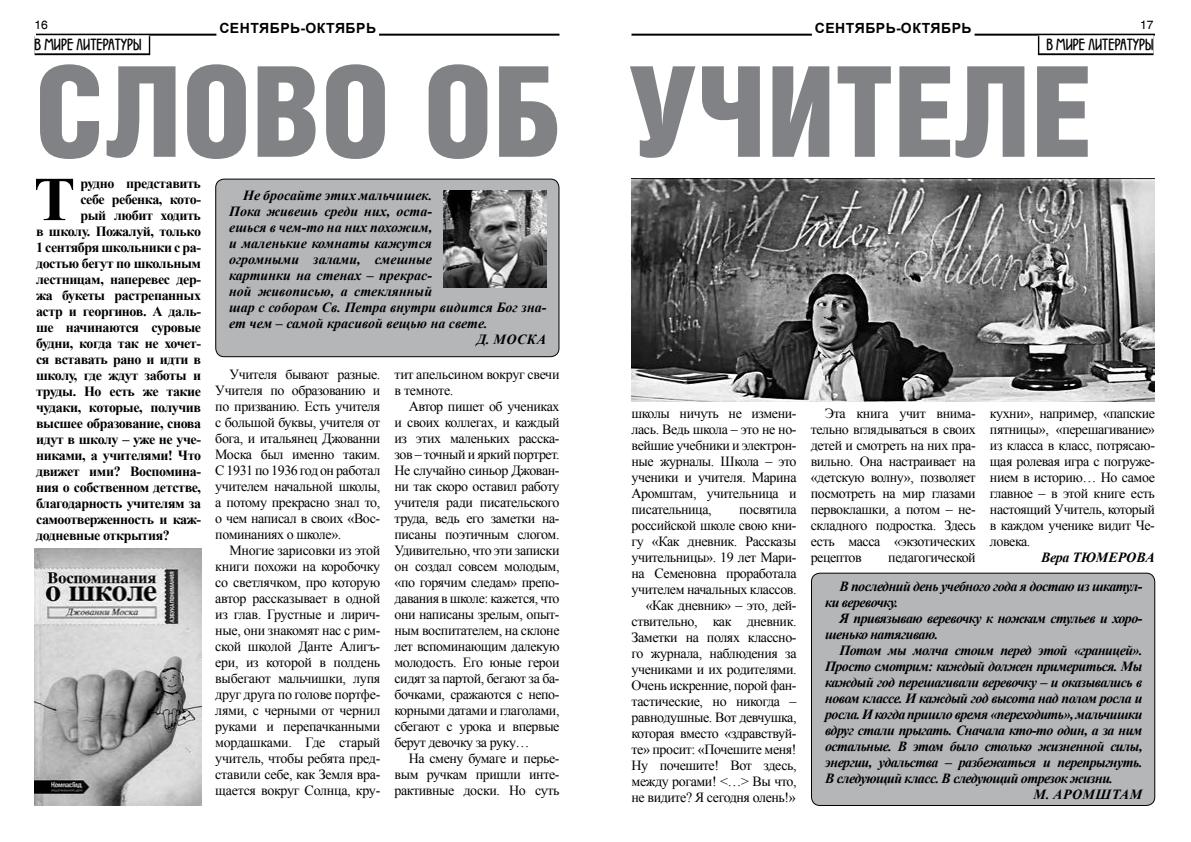
<style>
.page{position:relative;width:1191px;height:842px;background:#fff}
.page>*{position:absolute;margin:0;border:0;box-sizing:border-box;transform-origin:0 0}
.t1{font:126px "Helios Cond Black C";color:#808285}
.t2{font:700 62.3px "Times New Roman";color:#000}
.t3{font:14px/16px "Times New Roman";letter-spacing:-.03em;color:#000;text-align:justify}
.t4{font:italic 700 14px/16px "Times New Roman";letter-spacing:-.04em;color:#000}
.t5{font:700 14px "Times New Roman";letter-spacing:-.03em;color:#000}
.t6{font:italic 700 14px "Times New Roman";color:#000}
.t7{font:700 14px "Arial";letter-spacing:.035em;color:#000}
.t8{font:300 14px "Wien";color:#000}
.t9{font:italic 700 14px "Times New Roman";letter-spacing:.035em;color:#000}
.t10{font:12px "Helios";color:#000}
</style>
<div class="page">
<hr style="left:631px;top:34px;width:524px;height:2px;background:#000">
<div style="left:812px;top:30px;width:162px;height:6px;background:#fff"></div>
<hr style="left:36px;top:34px;width:523px;height:2px;background:#000">
<div style="left:216px;top:30px;width:163px;height:6px;background:#fff"></div>
<div style="left:216px;top:179px;width:343px;height:178px;background:#b4b6b8;border-radius:9px"></div>
<div style="left:215px;top:179px;width:344px;height:178px;border:1px solid #000;border-radius:9px"></div>
<div style="left:811px;top:573px;width:343px;height:232px;background:#b4b6b8;border-radius:9px"></div>
<div style="left:811px;top:573px;width:344px;height:233px;border:1px solid #000;border-radius:9px"></div>
<div style="left:1038px;top:36px;width:115px;height:19px;background:#545454"></div>
<div style="left:1039px;top:35px;width:114px;height:18px;background:#fff"></div>
<div style="left:35px;top:36px;width:115px;height:19px;background:#545454"></div>
<div style="left:35px;top:35px;width:114px;height:18px;background:#fff"></div>
<img style="left:631px;top:179px;width:524px;height:223px">
<img style="left:35px;top:549px;width:166px;height:257px">
<img style="left:444px;top:190px;width:102px;height:98px">
<p class="t10" style="left:35px;top:18px;width:15px">16</p>
<p class="t7" style="left:219px;top:18px;width:158px">СЕНТЯБРЬ-ОКТЯБРЬ</p>
<p class="t7" style="left:815px;top:18px;width:158px">СЕНТЯБРЬ-ОКТЯБРЬ</p>
<p class="t10" style="left:1140px;top:18px;width:15px">17</p>
<p class="t8" style="left:35px;top:36px;width:109px">В МИРЕ ЛИТЕРАТУРЫ</p>
<p class="t8" style="left:1046px;top:36px;width:109px">В МИРЕ ЛИТЕРАТУРЫ</p>
<h1 class="t1" style="left:35px;top:40px;width:1057px">СЛОВО ОБ УЧИТЕЛЕ</h1>
<h2 class="t2" style="left:34px;top:154px;width:43px">Т</h2>
<p class="t5" style="left:80px;top:173px;width:122px">рудно представить</p>
<p class="t5" style="left:80px;top:189px;width:122px">себе ребенка, кото-</p>
<p class="t5" style="left:80px;top:205px;width:122px">рый любит ходить</p>
<p class="t5" style="left:36px;top:221px;width:166px">в школу. Пожалуй, только</p>
<p class="t5" style="left:36px;top:237px;width:166px">1 сентября школьники с ра-</p>
<p class="t5" style="left:36px;top:253px;width:166px">достью бегут по школьным</p>
<p class="t5" style="left:36px;top:269px;width:166px">лестницам, наперевес дер-</p>
<p class="t5" style="left:36px;top:285px;width:166px">жа букеты растрепанных</p>
<p class="t5" style="left:36px;top:301px;width:166px">астр и георгинов. А даль-</p>
<p class="t5" style="left:36px;top:317px;width:166px">ше начинаются суровые</p>
<p class="t5" style="left:36px;top:333px;width:166px">будни, когда так не хочет-</p>
<p class="t5" style="left:36px;top:349px;width:166px">ся вставать рано и идти в</p>
<p class="t5" style="left:36px;top:365px;width:166px">школу, где ждут заботы и</p>
<p class="t5" style="left:36px;top:381px;width:166px">труды. Но есть же такие</p>
<p class="t5" style="left:36px;top:397px;width:166px">чудаки, которые, получив</p>
<p class="t5" style="left:36px;top:413px;width:166px">высшее образование, снова</p>
<p class="t5" style="left:36px;top:429px;width:166px">идут в школу – уже не уче-</p>
<p class="t5" style="left:36px;top:445px;width:166px">никами, а учителями! Что</p>
<p class="t5" style="left:36px;top:461px;width:166px">движет ими? Воспомина-</p>
<p class="t5" style="left:36px;top:477px;width:166px">ния о собственном детстве,</p>
<p class="t5" style="left:36px;top:493px;width:166px">благодарность учителям за</p>
<p class="t5" style="left:36px;top:509px;width:166px">самоотверженность и каж-</p>
<p class="t5" style="left:36px;top:525px;width:135px">додневные открытия?</p>
<p class="t6" style="left:243px;top:186px;width:190px">Не бросайте этих мальчишек.</p>
<p class="t6" style="left:229px;top:202px;width:204px">Пока живешь среди них, оста-</p>
<p class="t6" style="left:229px;top:218px;width:204px">ешься в чем-то на них похожим,</p>
<p class="t6" style="left:229px;top:234px;width:204px">и маленькие комнаты кажутся</p>
<p class="t6" style="left:229px;top:250px;width:204px">огромными залами, смешные</p>
<p class="t6" style="left:229px;top:266px;width:204px">картинки на стенах – прекрас-</p>
<p class="t6" style="left:229px;top:282px;width:204px">ной живописью, а стеклянный</p>
<p class="t6" style="left:229px;top:298px;width:319px">шар с собором Св. Петра внутри видится Бог зна-</p>
<p class="t6" style="left:229px;top:314px;width:260px">ет чем – самой красивой вещью на свете.</p>
<p class="t4" style="left:476px;top:331px;width:71px">Д. МОСКА</p>
<p class="t3" style="left:215px;top:366px;width:166px;text-indent:14px">Учителя бывают разные.<br>Учителя по образованию и по призванию. Есть учителя с большой буквы, учителя от бога, и итальянец Джованни Моска был именно таким.<br>С 1931 по 1936 год он работал учителем начальной школы, а потому прекрасно знал то, о чем написал в своих «Вос&shy;поминаниях о школе».</p>
<p class="t3" style="left:215px;top:542px;width:166px;text-indent:14px">Многие зарисовки из этой книги похожи на коробочку со светлячком, про которую автор рассказывает в одной из глав. Грустные и лирич&shy;ные, они знакомят нас с рим&shy;ской школой Данте Алигъ&shy;ери, из которой в полдень выбегают мальчишки, лупя друг друга по голове портфе&shy;лями, с черными от чернил руками и перепачканными мордашками. Где старый учитель, чтобы ребята пред&shy;ставили себе, как Земля вра&shy;щается вокруг Солнца, кру-</p>
<p class="t3" style="left:394px;top:366px;width:166px">тит апельсином вокруг свечи в темноте.</p>
<p class="t3" style="left:394px;top:398px;width:166px;text-indent:14px">Автор пишет об учениках и своих коллегах, и каждый из этих маленьких расска&shy;зов – точный и яркий портрет.<br>Не случайно синьор Джован&shy;ни так скоро оставил работу учителя ради писательского труда, ведь его заметки на&shy;писаны поэтичным слогом.<br>Удивительно, что эти записки он создал совсем молодым, «по горячим следам» препо&shy;давания в школе: кажется, что они написаны зрелым, опыт&shy;ным воспитателем, на склоне лет вспоминающим далекую молодость. Его юные герои сидят за партой, бегают за ба&shy;бочками, сражаются с непо&shy;корными датами и глаголами, сбегают с урока и впервые берут девочку за руку…</p>
<p class="t3" style="left:394px;top:750px;width:166px;text-indent:14px">На смену бумаге и перье&shy;вым ручкам пришли инте&shy;рактивные доски. Но суть</p>
<p class="t3" style="left:631px;top:405px;width:166px">школы ничуть не измени&shy;лась. Ведь школа – это не но&shy;вейшие учебники и электрон&shy;ные журналы. Школа – это ученики и учителя. Марина Аромштам, учительница и писательница,</p>
<p class="t3" style="left:631px;top:501px;width:166px;text-align:right">посвятила<br>российской школе свою кни&shy;гу «Как дневник. Рассказы учительницы». 19 лет Мари&shy;на Семеновна проработала учителем начальных классов. «Как дневник» – это, дей&shy;ствительно, как дневник.<br>Заметки на полях классно&shy;го журнала, наблюдения за учениками и их родителями.<br>Очень искренние, порой фан&shy;тастические, но никогда – равнодушные. Вот девчушка, которая вместо «здравствуй&shy;те» просит: «Почешите меня!<br>Ну почешите! Вот здесь, между рогами! &lt;…&gt; Вы что, не видите? Я сегодня олень!»</p>
<p class="t3" style="left:810px;top:405px;width:166px;text-indent:14px">Эта книга учит внима&shy;тельно вглядываться в своих детей и смотреть на них пра&shy;вильно. Она настраивает на «детскую волну», позволяет посмотреть на мир глазами первоклашки, а потом – не&shy;складного подростка. Здесь есть масса «экзотических рецептов</p>
<p class="t3" style="left:888px;top:549px;width:89px">педагогической</p>
<p class="t3" style="left:990px;top:405px;width:166px">кухни», например, «папские пятницы», «перешагивание» из класса в класс, потрясаю&shy;щая ролевая игра с погруже&shy;нием в историю… Но самое главное – в этой книге есть настоящий Учитель, который в каждом ученике видит Че&shy;ловека.</p>
<p class="t6" style="left:1041px;top:547px;width:115px">Вера ТЮМЕРОВА</p>
<p class="t4" style="left:825px;top:578px;width:319px;text-indent:14px">В последний день учебного года я достаю из шкатул&shy;ки веревочку.</p>
<p class="t4" style="left:825px;top:610px;width:319px;text-indent:14px">Я привязываю веревочку к ножкам стульев и хоро&shy;шенько натягиваю.</p>
<p class="t4" style="left:839px;top:642px;width:305px">Потом мы молча стоим перед этой «границей».</p>
<p class="t4" style="left:825px;top:658px;width:319px">Просто смотрим: каждый должен примериться. Мы</p>
<p class="t4" style="left:825px;top:674px;width:319px">каждый год перешагивали веревочку – и оказывались в</p>
<p class="t4" style="left:825px;top:690px;width:319px">новом классе. И каждый год высота над полом росла и</p>
<p class="t4" style="left:825px;top:706px;width:319px">росла. И когда пришло время «переходить», мальчишки</p>
<p class="t4" style="left:825px;top:722px;width:319px">вдруг стали прыгать. Сначала кто-то один, а за ним</p>
<p class="t4" style="left:825px;top:738px;width:319px">остальные. В этом было столько жизненной силы,</p>
<p class="t4" style="left:825px;top:754px;width:319px">энергии, удальства – разбежаться и перепрыгнуть.</p>
<p class="t4" style="left:825px;top:770px;width:289px">В следующий класс. В следующий отрезок жизни.</p>
<p class="t9" style="left:1033px;top:784px;width:110px">М. АРОМШТАМ</p>
</div>
